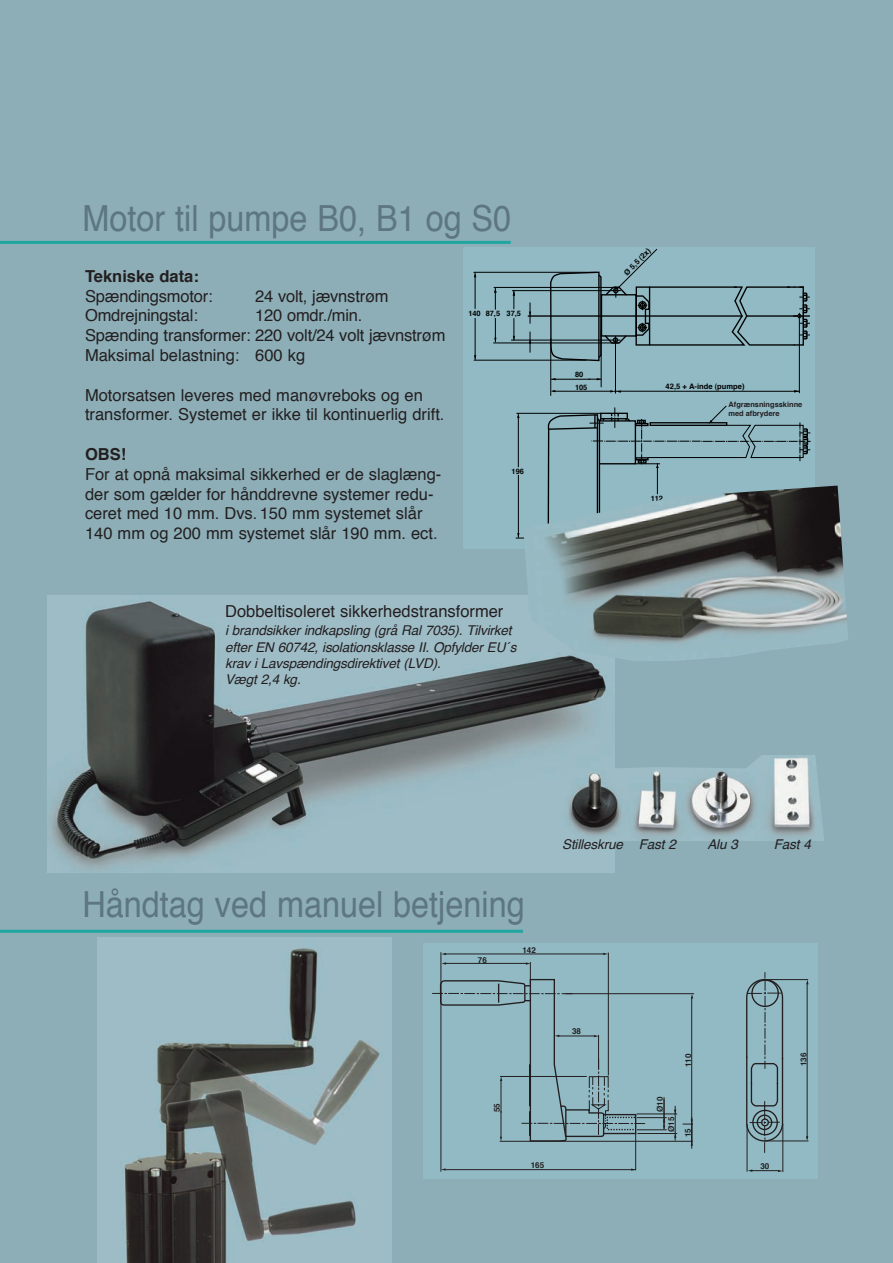
<style>
.page{position:relative;width:893px;height:1263px;background:#8daeb7}
.page>*{position:absolute;margin:0;border:0;box-sizing:border-box;transform-origin:0 0}
.t1{font:36px "Helvetica";color:#5d7681;scale:.9 1}
.t2{font:16.5px/19.8px "Helvetica";color:#231f20}
.t3{font:700 16.5px "Helvetica";color:#231f20}
.t4{font:italic 13.5px/16.2px "Helvetica";letter-spacing:-.01em;color:#231f20}
.t5{font:700 8.1px/16.6px "Helvetica";color:#231f20}
.t6{font:700 7.5px "Helvetica";color:#000}
.t7{font:700 7.35px/8.9px "Helvetica";color:#231f20}
.t8{font:700 7.35px/12.1px "Helvetica";color:#000}
</style>
<div class="page">
<img style="left:48px;top:595px;width:567px;height:278px">
<div style="left:464px;top:248px;width:351px;height:300px;background:#91bac4"></div>
<hr style="left:512px;top:290px;width:108px;height:1px;background:#000">
<hr style="left:493px;top:343px;width:126px;height:1px;background:#000">
<hr style="left:511px;top:340px;width:109px;height:1px;background:#000">
<hr style="left:474px;top:360px;width:112px;height:1px;background:#000">
<hr style="left:494px;top:287px;width:119px;height:1px;background:#000">
<hr style="left:474px;top:272px;width:123px;height:1px;background:#000">
<svg style="left:494px;top:318px;width:2px;height:24px"></svg>
<svg style="left:494px;top:288px;width:2px;height:22px"></svg>
<hr style="left:475px;top:318px;width:1px;height:42px;background:#000">
<hr style="left:475px;top:272px;width:1px;height:37px;background:#000">
<svg style="left:513px;top:318px;width:2px;height:22px"></svg>
<svg style="left:513px;top:291px;width:2px;height:18px"></svg>
<hr style="left:516px;top:413px;width:85px;height:1px;background:#000">
<hr style="left:516px;top:538px;width:144px;height:1px;background:#000">
<hr style="left:518px;top:475px;width:1px;height:63px;background:#000">
<hr style="left:518px;top:413px;width:1px;height:54px;background:#000">
<svg style="left:527px;top:248px;width:284px;height:238px"></svg>
<hr style="left:0;top:241px;width:511px;height:3px;background:#1fa6a1">
<img style="left:560px;top:755px;width:264px;height:86px">
<img style="left:522px;top:486px;width:326px;height:175px">
<hr style="left:0;top:930px;width:523px;height:3px;background:#1fa6a1">
<div style="left:424px;top:943px;width:394px;height:235px;background:#91bac4"></div>
<hr style="left:441px;top:952px;width:1px;height:220px;background:#231f20">
<hr style="left:445px;top:954px;width:159px;height:1px;background:#231f20">
<hr style="left:608px;top:952px;width:1px;height:123px;background:#231f20">
<hr style="left:565px;top:993px;width:129px;height:1px;background:#231f20">
<hr style="left:691px;top:997px;width:1px;height:146px;background:#231f20">
<hr style="left:500px;top:1141px;width:193px;height:1px;background:#231f20">
<hr style="left:637px;top:1114px;width:40px;height:1px;background:#231f20">
<hr style="left:637px;top:1117px;width:30px;height:1px;background:#231f20">
<hr style="left:637px;top:1129px;width:30px;height:1px;background:#231f20">
<hr style="left:637px;top:1133px;width:40px;height:1px;background:#231f20">
<hr style="left:675px;top:1106px;width:1px;height:34px;background:#231f20">
<hr style="left:446px;top:1169px;width:190px;height:1px;background:#231f20">
<svg style="left:441px;top:1168px;width:5px;height:3px"></svg>
<hr style="left:635px;top:1133px;width:1px;height:37px;background:#231f20">
<svg style="left:663px;top:1097px;width:2px;height:33px"></svg>
<svg style="left:683px;top:1117px;width:10px;height:31px"></svg>
<hr style="left:765px;top:979px;width:43px;height:1px;background:#231f20">
<hr style="left:807px;top:983px;width:1px;height:156px;background:#231f20">
<hr style="left:764px;top:1141px;width:44px;height:1px;background:#231f20">
<hr style="left:783px;top:1124px;width:1px;height:48px;background:#231f20">
<hr style="left:747px;top:1124px;width:1px;height:48px;background:#231f20">
<svg style="left:748px;top:1169px;width:35px;height:3px"></svg>
<svg style="left:746px;top:972px;width:38px;height:181px"></svg>
<svg style="left:432px;top:962px;width:213px;height:192px"></svg>
<img style="left:98px;top:937px;width:293px;height:326px">
<h1 class="t1" style="left:83px;top:204px;width:478px">Motor til pumpe B0, B1 og S0</h1>
<p class="t3" style="left:85px;top:269px;width:115px">Tekniske data:</p>
<p class="t2" style="left:85px;top:287px;width:129px">Spændingsmotor:</p>
<p class="t2" style="left:255px;top:287px;width:135px">24 volt, jævnstrøm</p>
<p class="t2" style="left:85px;top:307px;width:114px">Omdrejningstal:</p>
<p class="t2" style="left:85px;top:307px;width:362px;text-indent:170px">120 omdr./min.<br>Spænding transformer: 220 volt/24 volt jævnstrøm<br>Maksimal belastning: 600 kg</p>
<p class="t2" style="left:85px;top:386px;width:361px">Motorsatsen leveres med manøvreboks og en transformer. Systemet er ikke til kontinuerlig drift.</p>
<p class="t3" style="left:85px;top:447px;width:43px">OBS!</p>
<p class="t2" style="left:85px;top:465px;width:358px">For at opnå maksimal sikkerhed er de slaglæng&shy;der som gælder for hånddrevne systemer redu&shy;ceret med 10 mm. Dvs. 150 mm systemet slår 140 mm og 200 mm systemet slår 190 mm. ect.</p>
<p class="t8" style="left:468px;top:308px;width:14px">140</p>
<p class="t8" style="left:507px;top:308px;width:16px">37,5</p>
<p class="t8" style="left:486px;top:308px;width:16px">87,5</p>
<p class="t8" style="left:512px;top:466px;width:14px">196</p>
<p class="t2" style="left:225px;top:603px;width:280px">Dobbeltisoleret sikkerhedstransformer</p>
<p class="t4" style="left:225px;top:623px;width:293px">i brandsikker indkapsling (grå Ral 7035). Tilvirket efter EN 60742, isolationsklasse II. Opfylder EU´s krav i Lavspændingsdirektivet (LVD).<br>Vægt 2,4 kg.</p>
<p class="t6" style="left:623px;top:271px;width:36px;rotate:-45deg">Ø 5,5 (2x)</p>
<p class="t8" style="left:575px;top:369px;width:14px">80<br>105</p>
<p class="t6" style="left:666px;top:383px;width:80px">42,5 + A-inde (pumpe)</p>
<p class="t8" style="left:651px;top:493px;width:14px">112</p>
<p class="t7" style="left:728px;top:400px;width:75px">Afgrænsningsskinne med afbrydere</p>
<h1 class="t1" style="left:83px;top:889px;width:493px">Håndtag ved manuel betjening</h1>
<p class="t5" style="left:478px;top:952px;width:11px">76</p>
<p class="t5" style="left:522px;top:942px;width:15px">142</p>
<p class="t4" style="left:562px;top:837px;width:115px">Stilleskrue Fast 2</p>
<p class="t4" style="left:707px;top:837px;width:32px">Alu 3</p>
<p class="t4" style="left:774px;top:837px;width:39px">Fast 4</p>
<p class="t5" style="left:489px;top:1112px;width:11px;rotate:-90deg">55</p>
<p class="t5" style="left:572px;top:1024px;width:11px">38</p>
<p class="t5" style="left:531px;top:1158px;width:15px">165</p>
<p class="t5" style="left:652px;top:1112px;width:17px;rotate:-90deg">Ø10</p>
<p class="t5" style="left:680px;top:1067px;width:15px;rotate:-90deg">110</p>
<p class="t5" style="left:664px;top:1137px;width:22px;text-indent:5px;rotate:-90deg">Ø15<br>15</p>
<p class="t5" style="left:796px;top:1066px;width:15px;rotate:-90deg">136</p>
<p class="t5" style="left:760px;top:1159px;width:11px">30</p>
</div>
